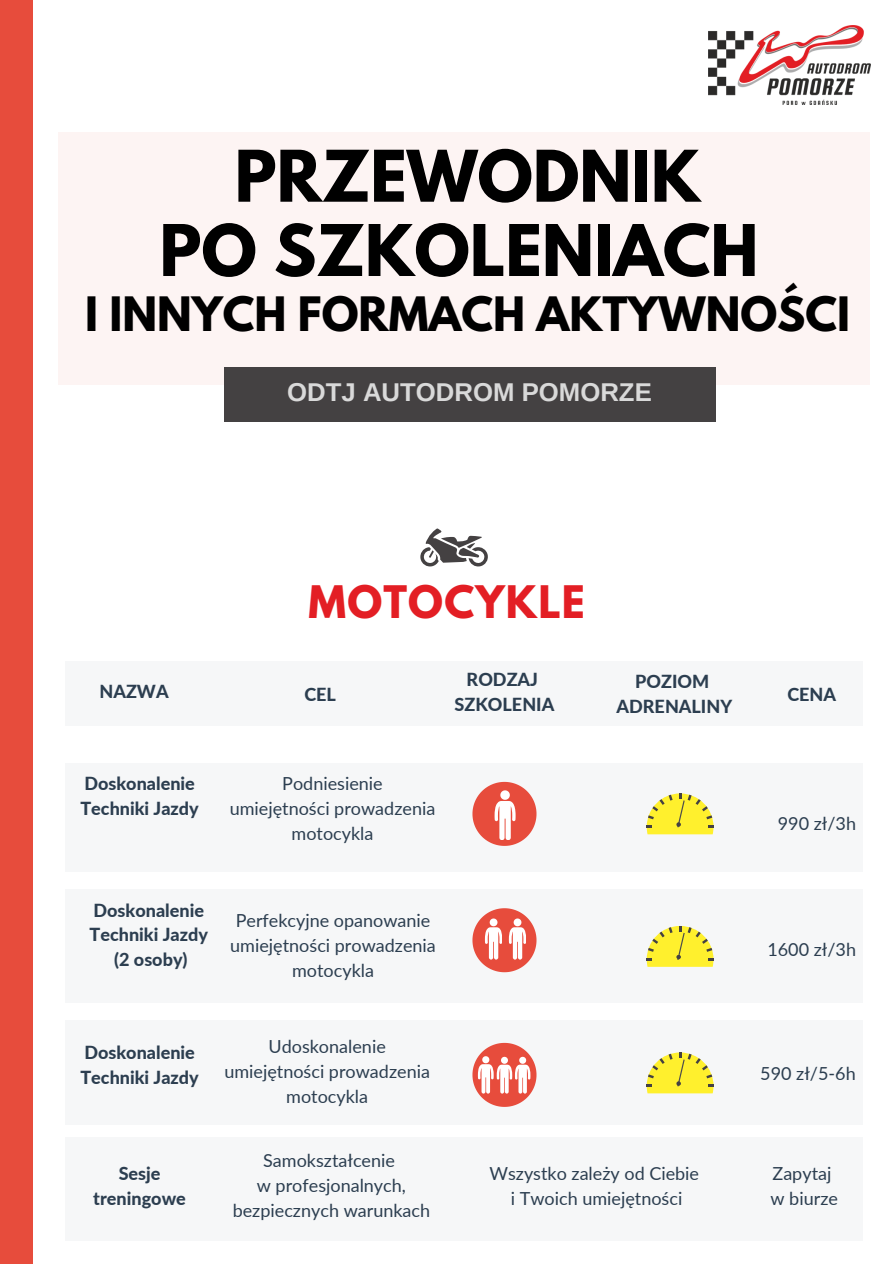
<style>
.page{position:relative;width:894px;height:1264px;background:#fff}
.page>*{position:absolute;margin:0;border:0;box-sizing:border-box;transform-origin:0 0}
.t1{font:700 63px/74.2px "League Spartan";color:#000;text-align:center}
.t2{font:700 42px "League Spartan";color:#000}
.t3{font:700 39.75px "League Spartan";letter-spacing:.03em;color:#e31e24}
.t4{font:700 25.8px "Arimo";color:#d9d9d9}
.t5{font:18px/24.8px "Lato";color:#2c3e50;text-align:center}
.t6{font:800 18px/24.8px "Lato";color:#2c3e50;text-align:center}
</style>
<div class="page">
<div style="left:0;top:0;width:33px;height:1263px;background:#e74c3c"></div>
<div style="left:66px;top:660px;width:796px;height:65px;background:#f6f7f8"></div>
<div style="left:66px;top:889px;width:796px;height:113px;background:#f6f7f8"></div>
<div style="left:66px;top:763px;width:796px;height:109px;background:#f6f7f8"></div>
<div style="left:66px;top:1020px;width:796px;height:104px;background:#f6f7f8"></div>
<div style="left:66px;top:1137px;width:796px;height:103px;background:#f6f7f8"></div>
<div style="left:58px;top:132px;width:811px;height:253px;background:#fdf4f3"></div>
<img style="left:708px;top:26px;width:162px;height:78px">
<div style="left:224px;top:367px;width:491px;height:55px;background:#444142"></div>
<svg style="left:420px;top:528px;width:67px;height:38px"></svg>
<svg style="left:646px;top:793px;width:67px;height:41px"></svg>
<svg style="left:472px;top:1042px;width:64px;height:64px"></svg>
<svg style="left:472px;top:782px;width:64px;height:63px"></svg>
<svg style="left:646px;top:1052px;width:67px;height:41px"></svg>
<svg style="left:472px;top:908px;width:64px;height:64px"></svg>
<svg style="left:646px;top:926px;width:67px;height:40px"></svg>
<h3 class="t1" style="left:159px;top:147px;width:600px">PRZEWODNIK<br>PO SZKOLENIACH</h3>
<h3 class="t2" style="left:85px;top:293px;width:766px">I INNYCH FORMACH AKTYWNOŚCI</h3>
<h4 class="t4" style="left:287px;top:378px;width:366px">ODTJ AUTODROM POMORZE</h4>
<h3 class="t3" style="left:308px;top:582px;width:278px">MOTOCYKLE</h3>
<h3 class="t6" style="left:454px;top:666px;width:101px">RODZAJ<br>SZKOLENIA</h3>
<p class="t6" style="left:616px;top:668px;width:117px">POZIOM<br>ADRENALINY</p>
<h3 class="t6" style="left:99px;top:679px;width:71px">NAZWA</h3>
<h3 class="t6" style="left:787px;top:681px;width:50px">CENA</h3>
<h4 class="t6" style="left:304px;top:681px;width:33px">CEL</h4>
<p class="t6" style="left:80px;top:770px;width:120px;text-align:left">Doskonalenie<br>Techniki Jazdy</p>
<h1 class="t5" style="left:282px;top:770px;width:102px">Podniesienie</h1>
<h2 class="t5" style="left:229px;top:795px;width:207px">umiejętności prowadzenia motocykla</h2>
<p class="t6" style="left:90px;top:897px;width:120px">Doskonalenie<br>Techniki Jazdy (2 osoby)</p>
<p class="t5" style="left:236px;top:907px;width:196px">Perfekcyjne opanowanie</p>
<p class="t5" style="left:230px;top:932px;width:207px">umiejętności prowadzenia motocykla</p>
<p class="t6" style="left:80px;top:1039px;width:120px;text-align:left">Doskonalenie<br>Techniki Jazdy</p>
<p class="t6" style="left:93px;top:1160px;width:94px">Sesje treningowe</p>
<h4 class="t5" style="left:268px;top:1033px;width:119px">Udoskonalenie</h4>
<p class="t5" style="left:224px;top:1058px;width:207px">umiejętności prowadzenia motocykla</p>
<p class="t5" style="left:263px;top:1147px;width:133px">Samokształcenie</p>
<p class="t5" style="left:232px;top:1172px;width:199px">w profesjonalnych, bezpiecznych warunkach</p>
<p class="t5" style="left:489px;top:1160px;width:211px">Wszystko zależy od Ciebie</p>
<p class="t5" style="left:510px;top:1185px;width:173px">i Twoich umiejętności</p>
<p class="t5" style="left:777px;top:810px;width:80px">990 zł/3h</p>
<p class="t5" style="left:767px;top:937px;width:90px">1600 zł/3h</p>
<p class="t5" style="left:760px;top:1060px;width:97px">590 zł/5-6h</p>
<p class="t5" style="left:772px;top:1160px;width:60px">Zapytaj</p>
<p class="t5" style="left:770px;top:1185px;width:69px">w biurze</p>
</div>
